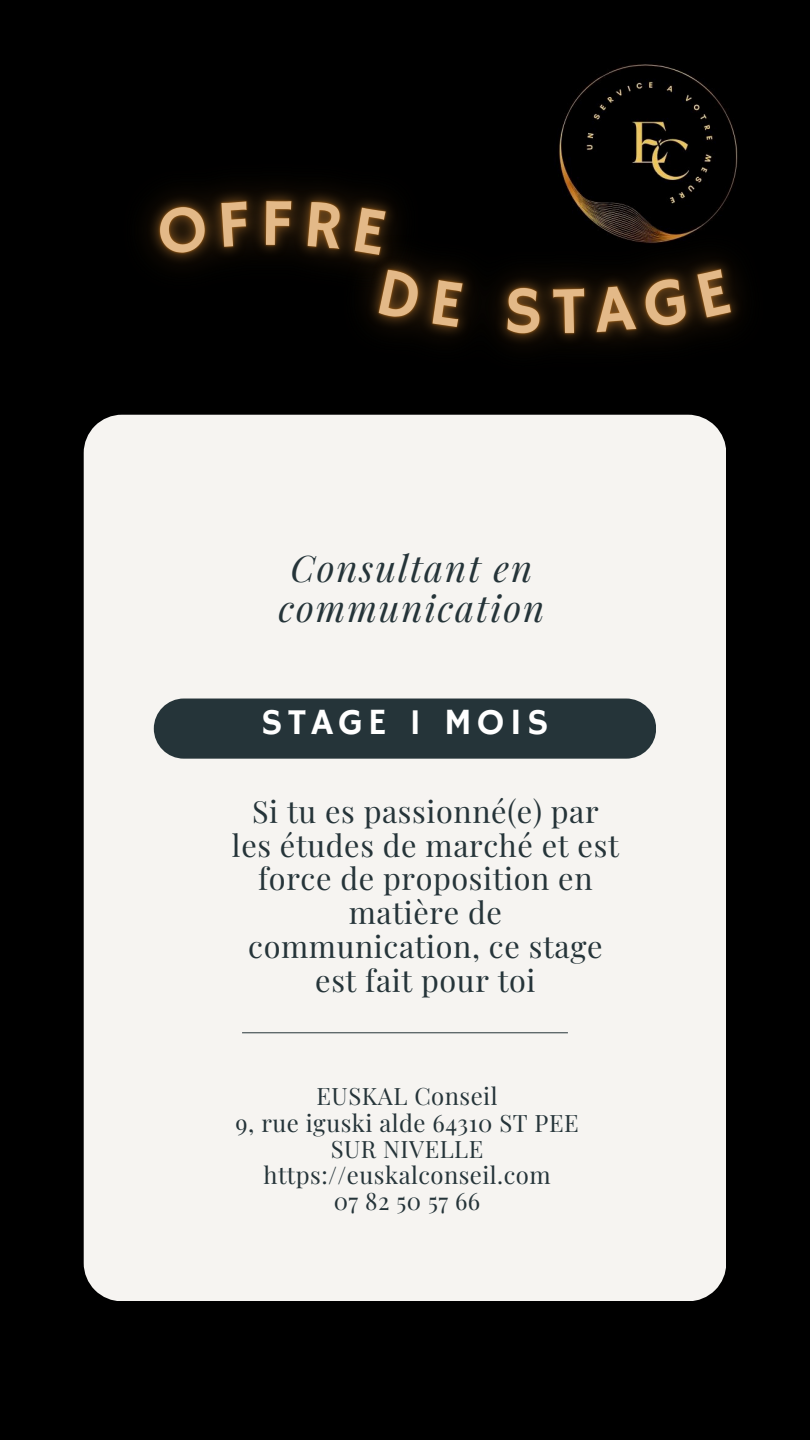
<style>
.page{position:relative;width:810px;height:1440px;background:#000}
.page>*{position:absolute;margin:0;border:0;box-sizing:border-box;transform-origin:0 0}
.t1{font:36.9px "Hammersmith One";letter-spacing:.14em;color:#fff}
.t2{font:italic 36.7px/40.5px "Playfair Display";letter-spacing:.05em;color:#253439;text-align:center}
.t3{font:30.6px/33.8px "Playfair Display";letter-spacing:.02em;color:#253439;text-align:center}
.t4{font:23.9px/26.2px "Playfair Display";letter-spacing:.02em;color:#253439;text-align:center}
</style>
<div class="page">
<div style="left:84px;top:415px;width:642px;height:886px;background:#f6f4f1"></div>
<div style="left:154px;top:699px;width:502px;height:60px;background:#253439;border-radius:30px"></div>
<hr style="left:242px;top:1032px;width:326px;height:1px;background:#253439">
<img style="left:558px;top:64px;width:180px;height:118px">
<img style="left:148px;top:189px;width:149px;height:76px">
<img style="left:297px;top:182px;width:443px;height:245px">
<h3 class="t2" style="left:279px;top:546px;width:267px">Consultant en communication</h3>
<h2 class="t1" style="left:261px;top:701px;width:289px">STAGE 1 MOIS</h2>
<h4 class="t3" style="left:232px;top:793px;width:388px">Si tu es passionné(e) par les études de marché et est force de proposition en matière de communication, ce stage est fait pour toi</h4>
<p class="t4" style="left:317px;top:1082px;width:183px">EUSKAL Conseil</p>
<p class="t4" style="left:236px;top:1109px;width:345px">9, rue iguski alde 64310 ST PEE<br>SUR NIVELLE</p>
<p class="t4" style="left:263px;top:1161px;width:289px">https://euskalconseil.com</p>
<p class="t4" style="left:334px;top:1187px;width:148px">07 82 50 57 66</p>
</div>
